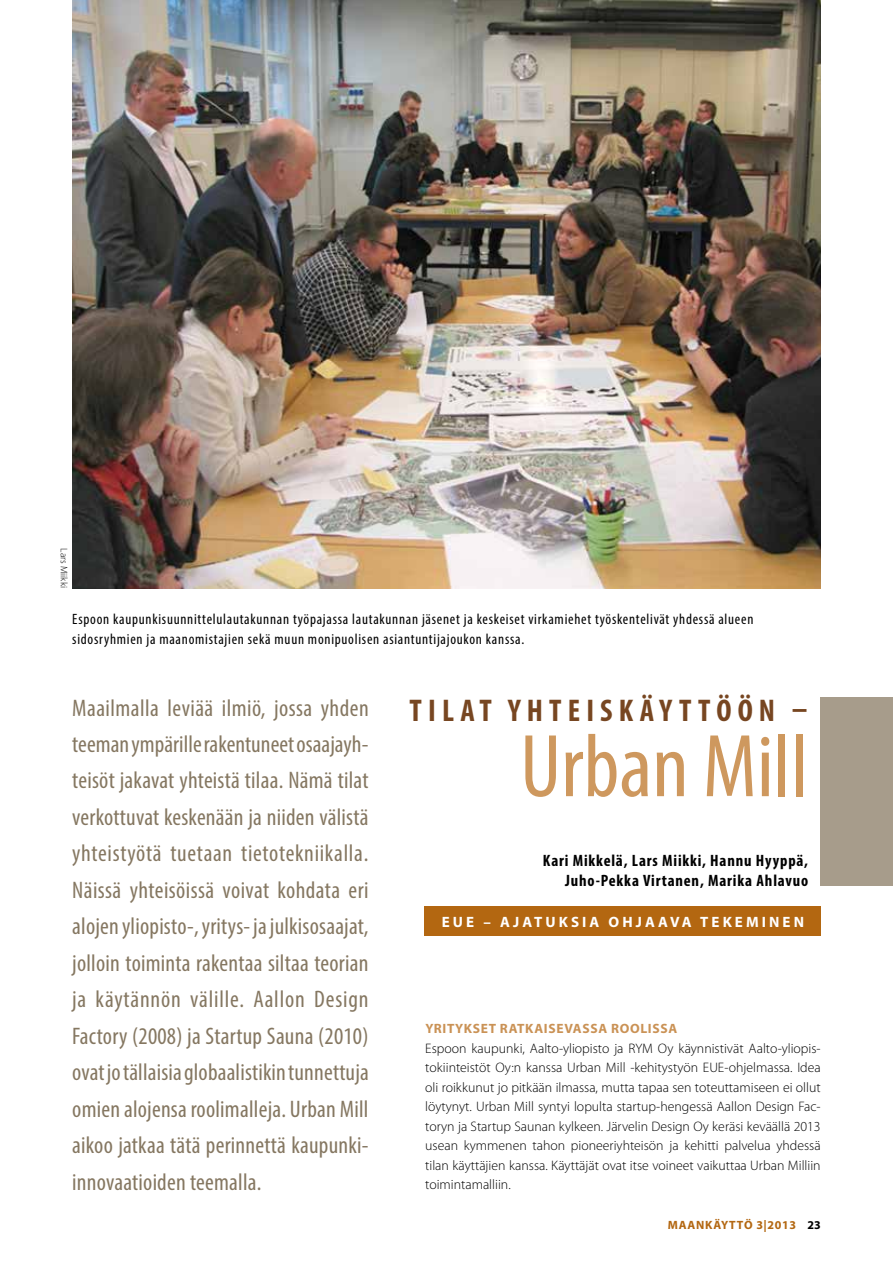
<style>
.page{position:relative;width:893px;height:1263px;background:#fff}
.page>*{position:absolute;margin:0;border:0;box-sizing:border-box;transform-origin:0 0}
.t1{font:condensed 90px "Myriad Pro";color:#ce985e}
.t2{font:700 condensed 31.5px "Myriad Pro";letter-spacing:.195em;color:#774621}
.t3{font:condensed 24px/36.5px "Myriad Pro";letter-spacing:.01em;color:#857761;text-align:justify}
.t4{font:700 condensed 16.5px/19.5px "Myriad Pro";letter-spacing:.05em;color:#000;text-align:right}
.t5{font:condensed 15px/19.5px "Myriad Pro";letter-spacing:.05em;color:#000}
.t6{font:700 15px "Myriad Pro";letter-spacing:.205em;color:#fff}
.t7{font:300 13.8px/19.5px "Myriad Pro";color:#000;text-align:justify}
.t8{font:700 13.5px "Myriad Pro";letter-spacing:.05em;color:#ca9255}
.t9{font:700 12px "Myriad Pro";letter-spacing:.065em;color:#b36711}
.t10{font:300 9.75px "Myriad Pro";color:#000}
.s1{color:#000}
</style>
<div class="page">
<img style="left:72px;top:0;width:749px;height:588px">
<div style="left:821px;top:697px;width:72px;height:189px;background:#a79c8b"></div>
<div style="left:424px;top:907px;width:397px;height:29px;background:#b36711"></div>
<p class="t10" style="left:69px;top:548px;width:41px;rotate:90deg">Lars Miikki</p>
<p class="t5" style="left:72px;top:609px;width:683px">Espoon kaupunkisuunnittelulautakunnan työpajassa lautakunnan jäsenet ja keskeiset virkamiehet työskentelivät yhdessä alueen sidosryhmien ja maanomistajien sekä muun monipuolisen asiantuntijajoukon kanssa.</p>
<p class="t3" style="left:72px;top:689px;width:298px">Maailmalla leviää ilmiö, jossa yhden teeman ympärille rakentuneet osaajayh&shy;teisöt jakavat yhteistä tilaa. Nämä tilat verkottuvat keskenään ja niiden välistä yhteistyötä tuetaan tietotekniikalla.<br>Näissä yhteisöissä voivat kohdata eri alojen yliopisto-, yritys- ja julkisosaajat, jolloin toiminta rakentaa siltaa teorian ja käytännön välille. Aallon Design Factory (2008) ja Startup Sauna (2010) ovat jo tällaisia globaalistikin tunnettuja omien alojensa roolimalleja. Urban Mill aikoo jatkaa tätä perinnettä kaupunki&shy;innovaatioiden teemalla.</p>
<h2 class="t2" style="left:410px;top:691px;width:400px">Til at yh teiskäyttöön –</h2>
<h1 class="t1" style="left:520px;top:712px;width:289px">Urban Mill</h1>
<p class="t4" style="left:543px;top:851px;width:267px">Kari Mikkelä, Lars Miikki, Hannu Hyyppä,<br>Juho-Pekka Virtanen, Marika Ahlavuo</p>
<p class="t6" style="left:442px;top:912px;width:364px">EUE – AJATUKSIA OHJ AAVA TEKEMINEN</p>
<p class="t8" style="left:425px;top:1020px;width:17px">YRITY</p>
<p class="t8" style="left:464px;top:1020px;width:18px">KSET</p>
<p class="t8" style="left:500px;top:1020px;width:9px">RAT</p>
<p class="t8" style="left:525px;top:1020px;width:18px">KAISE</p>
<p class="t8" style="left:564px;top:1020px;width:18px">VASSA</p>
<p class="t8" style="left:611px;top:1020px;width:11px">ROO</p>
<p class="t8" style="left:640px;top:1020px;width:16px">LISSA</p>
<p class="t7" style="left:425px;top:1039px;width:397px">Espoon kaupunki, Aalto-yliopisto ja RYM Oy käynnistivät Aalto-yliopis&shy;tokiinteistöt Oy:n kanssa Urban Mill -kehitystyön EUE-ohjelmassa. Idea oli roikkunut jo pitkään ilmassa, mutta tapaa sen toteuttamiseen ei ollut löytynyt. Urban Mill syntyi lopulta startup-hengessä Aallon Design Fac&shy;toryn ja Startup Saunan kylkeen. Järvelin Design Oy keräsi keväällä 2013 usean kymmenen tahon pioneeriyhteisön ja kehitti palvelua yhdessä tilan käyttäjien kanssa. Käyttäjät ovat itse voineet vaikuttaa Urban Milliin toimintamalliin.</p>
<p class="t9" style="left:668px;top:1217px;width:154px">MAANKÄYTTÖ 3|2013 <span class="s1">23</span></p>
</div>
